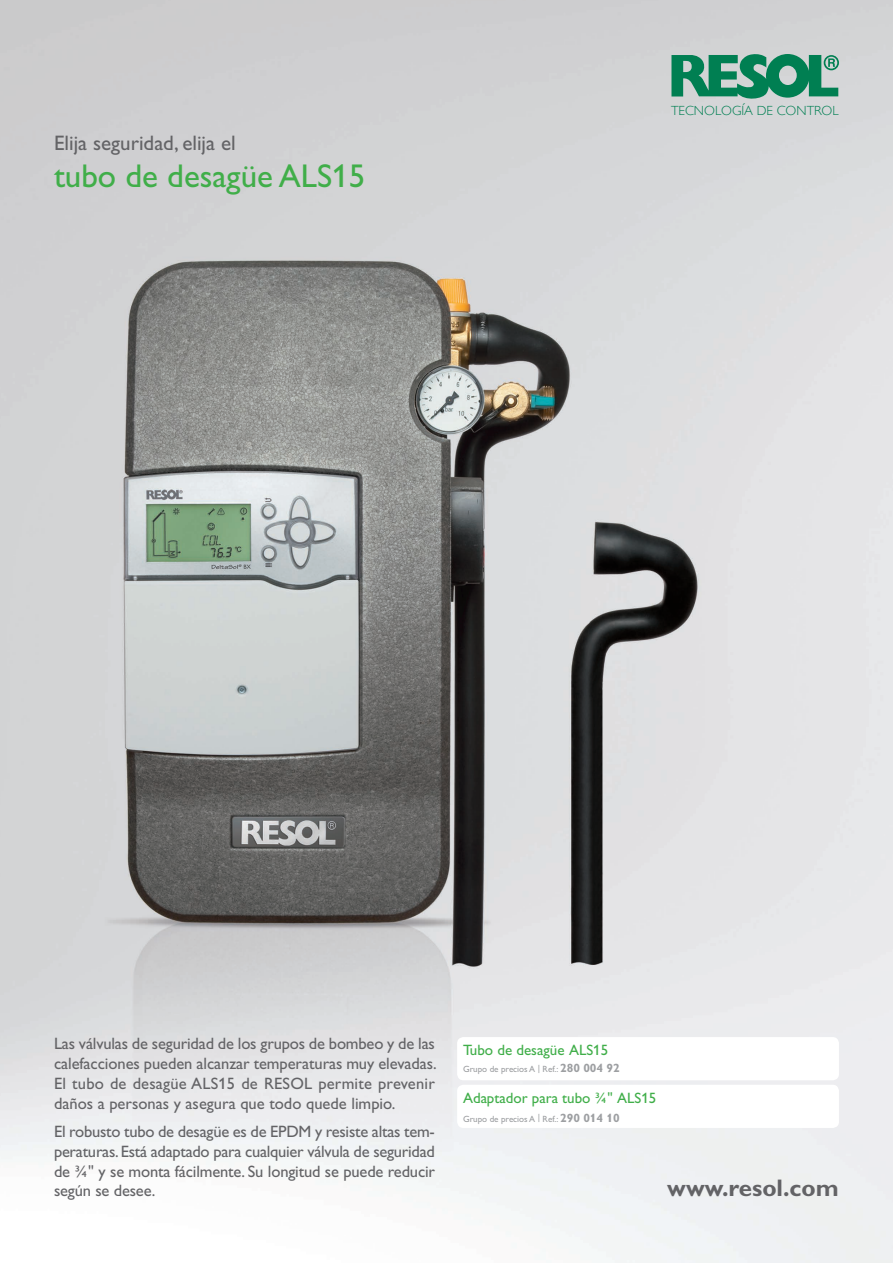
<style>
.page{position:relative;width:893px;height:1263px;background:#fff}
.page>*{position:absolute;margin:0;border:0;box-sizing:border-box;transform-origin:0 0}
.t1{font:33px "Gill Alt One";color:#40ae49}
.t2{font:700 24px "Gill Alt One";color:#636366}
.t3{font:21px "Gill Alt One";color:#636366}
.t4{font:16.5px/19.8px "Gill Alt One";letter-spacing:-.01em;color:#636366;text-align:justify}
.t5{font:15px "Gill Alt One";color:#40ae49}
.t6{font:300 13.2px "Gill Sans";color:#007f52}
.t7{font:9px "Gill Alt One";color:#9d9fa2}
.s1{font-weight:700;font-size:12px}
</style>
<div class="page">
<img style="left:0;top:0;width:893px;height:1263px">
<svg style="left:671px;top:54px;width:168px;height:45px;background:#4b9d80"></svg>
<div style="left:457px;top:1085px;width:382px;height:43px;background:#fff;border-radius:6px"></div>
<div style="left:457px;top:1037px;width:382px;height:43px;background:#fff;border-radius:6px"></div>
<p class="t3" style="left:54px;top:131px;width:183px">Elija seguridad, elija el</p>
<h1 class="t1" style="left:54px;top:157px;width:313px">tubo de desagüe ALS15</h1>
<p class="t6" style="left:671px;top:103px;width:169px">TECNOLOGÍA DE CONTROL</p>
<p class="t4" style="left:54px;top:1034px;width:384px">Las válvulas de seguridad de los grupos de bombeo y de las calefacciones pueden alcanzar temperaturas muy elevadas.<br>El tubo de desagüe ALS15 de RESOL permite prevenir daños a personas y asegura que todo quede limpio.</p>
<p class="t4" style="left:54px;top:1121px;width:383px">El robusto tubo de desagüe es de EPDM y resiste altas tem&shy;peraturas. Está adaptado para cualquier válvula de seguridad de ¾" y se monta fácilmente. Su longitud se puede reducir según se desee.</p>
<p class="t5" style="left:463px;top:1041px;width:147px">Tubo de desagüe ALS15</p>
<p class="t7" style="left:463px;top:1064px;width:158px">Grupo de precios A | Ref.: <span class="s1">280 004 92</span></p>
<p class="t5" style="left:463px;top:1089px;width:195px">Adaptador para tubo ¾" ALS15</p>
<p class="t7" style="left:463px;top:1114px;width:158px">Grupo de precios A | Ref.: <span class="s1">290 014 10</span></p>
<h2 class="t2" style="left:667px;top:1174px;width:173px">www.resol.com</h2>
</div>
